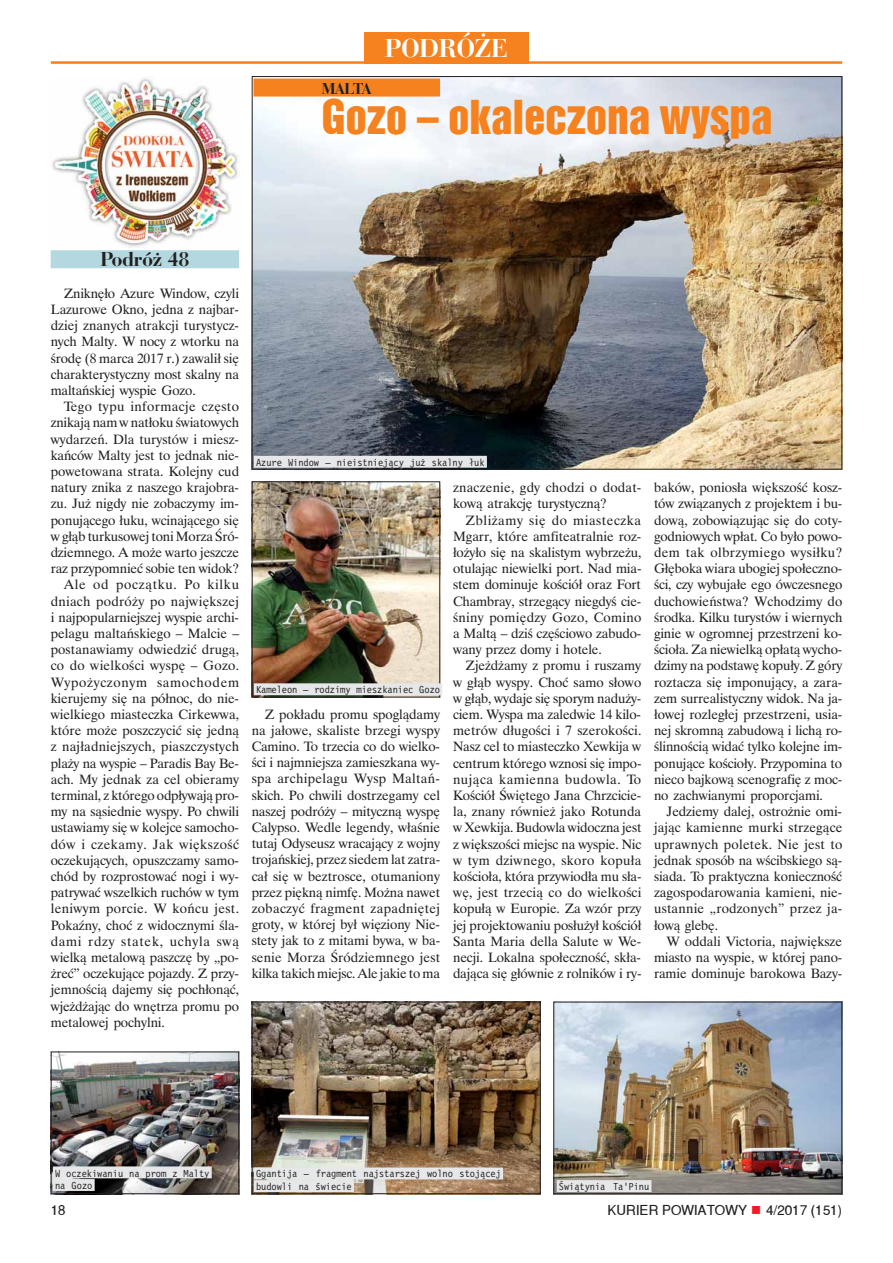
<style>
.page{position:relative;width:893px;height:1263px;background:#fff}
.page>*{position:absolute;margin:0;border:0;box-sizing:border-box;transform-origin:0 0}
.t1{font:43.5px "TT354 FO00";color:#f5821f}
.t2{font:700 27px "Bodoni EE";color:#fff}
.t3{font:700 21px "Bodoni EE";color:#231f20}
.t4{font:700 16.5px "Bodoni EE";letter-spacing:-.04em;color:#231f20}
.t5{font:13.5px/16.2px "Time Ibis EE";letter-spacing:-.01em;color:#231f20;text-align:justify}
.t6{font:13.5px "Time Ibis EE";letter-spacing:.05em;color:#231f20}
.t7{font:13.5px "Time Ibis EE";letter-spacing:.015em;color:#231f20}
.t8{font:13.5px "TT3494 O00";color:#231f20}
.t9{font:13.5px "Time Ibis EE";letter-spacing:.02em;color:#231f20}
.t10{font:13.5px "Time Ibis EE";letter-spacing:.025em;color:#231f20}
.t11{font:13.5px "Time Ibis EE";letter-spacing:.03em;color:#231f20}
.t12{font:13.5px "Time Ibis EE";letter-spacing:.035em;color:#231f20}
.t13{font:10.5px/12.6px "Letter Gothic EE";letter-spacing:-.01em;color:#231f20}
.s1{font-family:"TT352 EO00";color:#ed1c24}
</style>
<div class="page">
<div style="left:364px;top:33px;width:164px;height:31px;background:#f5821f"></div>
<div style="left:51px;top:61px;width:791px;height:3px;border:1px solid #f5821f"></div>
<img style="left:254px;top:1004px;width:284px;height:188px">
<div style="left:252px;top:1002px;width:288px;height:192px;border:1px solid #231f20"></div>
<img style="left:254px;top:483px;width:184px;height:200px">
<div style="left:252px;top:481px;width:188px;height:216px;border:1px solid #231f20"></div>
<img style="left:555px;top:1004px;width:285px;height:188px">
<div style="left:553px;top:1002px;width:289px;height:192px;border:1px solid #231f20"></div>
<img style="left:254px;top:78px;width:586px;height:390px">
<img style="left:53px;top:1054px;width:184px;height:138px">
<div style="left:51px;top:1052px;width:188px;height:142px;border:1px solid #231f20"></div>
<div style="left:253px;top:79px;width:187px;height:18px;background:#f5821f"></div>
<div style="left:253px;top:78px;width:188px;height:19px;border:2px solid #f5821f"></div>
<img style="left:51px;top:76px;width:187px;height:171px">
<div style="left:51px;top:250px;width:188px;height:18px;background:#b3d8e0"></div>
<div style="left:254px;top:456px;width:233px;height:12px;background:#e6e7e8"></div>
<div style="left:254px;top:683px;width:188px;height:12px;background:#e6e7e8"></div>
<div style="left:254px;top:1168px;width:249px;height:11px;background:#e6e7e8"></div>
<div style="left:254px;top:1180px;width:100px;height:12px;background:#e6e7e8"></div>
<div style="left:556px;top:1180px;width:95px;height:12px;background:#e6e7e8"></div>
<div style="left:53px;top:1166px;width:159px;height:12px;background:#e6e7e8"></div>
<div style="left:53px;top:1179px;width:42px;height:12px;background:#e6e7e8"></div>
<p class="t4" style="left:322px;top:83px;width:51px">MALTA</p>
<h2 class="t2" style="left:385px;top:39px;width:124px">PODRÓŻE</h2>
<h1 class="t1" style="left:321px;top:100px;width:452px">Gozo – okaleczona wyspa</h1>
<h3 class="t3" style="left:100px;top:252px;width:91px">Podróż 48</h3>
<p class="t5" style="left:51px;top:286px;width:190px;text-indent:13px">Zniknęło Azure Window, czyli Lazurowe Okno, jedna z najbar&shy;dziej znanych atrakcji turystycz&shy;nych Malty. W nocy z wtorku na środę (8 marca 2017 r.) zawalił się charakterystyczny most skalny na maltańskiej wyspie Gozo.</p>
<p class="t11" style="left:64px;top:401px;width:177px">Tego typu informacje często</p>
<p class="t5" style="left:51px;top:416px;width:190px">znikają nam w natłoku światowych</p>
<p class="t5" style="left:51px;top:432px;width:190px">wydarzeń. Dla turystów i miesz-</p>
<p class="t5" style="left:51px;top:448px;width:190px">kańców Malty jest to jednak nie-</p>
<p class="t5" style="left:51px;top:465px;width:190px">powetowana strata. Kolejny cud</p>
<p class="t5" style="left:51px;top:481px;width:190px">natury znika z naszego krajobra-</p>
<p class="t5" style="left:51px;top:497px;width:190px">zu. Już nigdy nie zobaczymy im-</p>
<p class="t5" style="left:51px;top:513px;width:190px">ponującego łuku, wcinającego się</p>
<p class="t5" style="left:51px;top:529px;width:190px">w głąb turkusowej toni Morza Śró-</p>
<p class="t5" style="left:51px;top:546px;width:190px">dziemnego. A może warto jeszcze</p>
<p class="t5" style="left:51px;top:562px;width:190px">raz przypomnieć sobie ten widok?</p>
<p class="t6" style="left:64px;top:580px;width:177px">Ale od początku. Po kilku</p>
<p class="t9" style="left:51px;top:596px;width:190px">dniach podróży po największej</p>
<p class="t5" style="left:51px;top:610px;width:190px">i najpopularniejszej wyspie archi-</p>
<p class="t5" style="left:51px;top:627px;width:190px">pelagu maltańskiego – Malcie –</p>
<p class="t5" style="left:51px;top:643px;width:190px">postanawiamy odwiedzić drugą,</p>
<p class="t7" style="left:51px;top:661px;width:190px">co do wielkości wyspę – Gozo.</p>
<p class="t6" style="left:51px;top:677px;width:190px">Wypożyczonym samochodem</p>
<p class="t5" style="left:51px;top:691px;width:190px">kierujemy się na północ, do nie-</p>
<p class="t5" style="left:51px;top:708px;width:190px">wielkiego miasteczka Cirkewwa,</p>
<p class="t5" style="left:51px;top:724px;width:190px">które może poszczycić się jedną</p>
<p class="t7" style="left:51px;top:742px;width:190px">z najładniejszych, piaszczystych</p>
<p class="t5" style="left:51px;top:756px;width:190px">plaży na wyspie – Paradis Bay Be-</p>
<p class="t5" style="left:51px;top:772px;width:190px">ach. My jednak za cel obieramy</p>
<p class="t5" style="left:51px;top:789px;width:190px">terminal, z którego odpływają pro-</p>
<p class="t5" style="left:51px;top:805px;width:190px">my na sąsiednie wyspy. Po chwili</p>
<p class="t5" style="left:51px;top:821px;width:190px">ustawiamy się w kolejce samocho-</p>
<p class="t12" style="left:51px;top:839px;width:190px">dów i czekamy. Jak większość</p>
<p class="t5" style="left:51px;top:853px;width:190px">oczekujących, opuszczamy samo-</p>
<p class="t5" style="left:51px;top:870px;width:190px">chód by rozprostować nogi i wy-</p>
<p class="t5" style="left:51px;top:886px;width:190px">patrywać wszelkich ruchów w tym</p>
<p class="t10" style="left:51px;top:904px;width:190px">leniwym porcie. W końcu jest.</p>
<p class="t5" style="left:51px;top:918px;width:190px">Pokaźny, choć z widocznymi śla-</p>
<p class="t6" style="left:51px;top:936px;width:190px">dami rdzy statek, uchyla swą</p>
<p class="t5" style="left:51px;top:951px;width:190px">wielką metalową paszczę by „po-</p>
<p class="t5" style="left:51px;top:967px;width:190px">żreć” oczekujące pojazdy. Z przy-</p>
<p class="t5" style="left:51px;top:983px;width:190px">jemnością dajemy się pochłonąć,</p>
<p class="t5" style="left:51px;top:999px;width:190px">wjeżdżając do wnętrza promu po</p>
<p class="t5" style="left:51px;top:1015px;width:116px">metalowej pochylni.</p>
<p class="t13" style="left:256px;top:457px;width:230px">Azure Window – nieistniejący już skalny łuk</p>
<p class="t13" style="left:256px;top:684px;width:185px">Kameleon – rodzimy mieszkaniec Gozo</p>
<p class="t5" style="left:252px;top:707px;width:190px;text-indent:13px">Z pokładu promu spoglądamy na jałowe, skaliste brzegi wyspy Camino. To trzecia co do wielko&shy;ści i najmniejsza zamieszkana wy&shy;spa archipelagu Wysp Maltań&shy;skich. Po chwili dostrzegamy cel naszej podróży – mityczną wyspę Calypso. Wedle legendy, właśnie tutaj Odyseusz wracający z wojny trojańskiej, przez siedem lat zatra&shy;cał się w beztrosce, otumaniony przez piękną nimfę. Można nawet zobaczyć fragment zapadniętej groty, w której był więziony Nie&shy;stety jak to z mitami bywa, w ba&shy;senie Morza Śródziemnego jest kilka takich miejsc. Ale jakie to ma</p>
<p class="t5" style="left:453px;top:481px;width:190px">znaczenie, gdy chodzi o dodat&shy;kową atrakcję turystyczną?</p>
<p class="t5" style="left:453px;top:513px;width:190px;text-indent:13px">Zbliżamy się do miasteczka Mgarr, które amfiteatralnie roz&shy;łożyło się na skalistym wybrzeżu, otulając niewielki port. Nad mia&shy;stem dominuje kościół oraz Fort Chambray, strzegący niegdyś cie&shy;śniny pomiędzy Gozo, Comino a Maltą – dziś częściowo zabudo&shy;wany przez domy i hotele.</p>
<p class="t5" style="left:453px;top:659px;width:190px;text-indent:13px">Zjeżdżamy z promu i ruszamy w głąb wyspy. Choć samo słowo w głąb, wydaje się sporym naduży&shy;ciem. Wyspa ma zaledwie 14 kilo&shy;metrów długości i 7 szerokości.<br>Nasz cel to miasteczko Xewkija w centrum którego wznosi się impo&shy;nująca kamienna budowla. To Kościół Świętego Jana Chrzcicie&shy;la, znany również jako Rotunda w Xewkija. Budowla widoczna jest z większości miejsc na wyspie. Nic w tym dziwnego, skoro kopuła kościoła, która przywiodła mu sła&shy;wę, jest trzecią co do wielkości kopułą w Europie. Za wzór przy jej projektowaniu posłużył kościół Santa Maria della Salute w We&shy;necji. Lokalna społeczność, skła&shy;dająca się głównie z rolników i ry-</p>
<p class="t5" style="left:654px;top:481px;width:190px">baków, poniosła większość kosz&shy;tów związanych z projektem i bu&shy;dową, zobowiązując się do coty&shy;godniowych wpłat. Co było powo&shy;dem tak olbrzymiego wysiłku?<br>Głęboka wiara ubogiej społeczno&shy;ści, czy wybujałe ego ówczesnego duchowieństwa? Wchodzimy do środka. Kilku turystów i wiernych ginie w ogromnej przestrzeni ko&shy;ścioła. Za niewielką opłatą wycho&shy;dzimy na podstawę kopuły. Z góry roztacza się imponujący, a zara&shy;zem surrealistyczny widok. Na ja&shy;łowej rozległej przestrzeni, usia&shy;nej skromną zabudową i lichą ro&shy;ślinnością widać tylko kolejne im&shy;ponujące kościoły. Przypomina to nieco bajkową scenografię z moc&shy;no zachwianymi proporcjami.</p>
<p class="t5" style="left:654px;top:805px;width:190px;text-indent:13px">Jedziemy dalej, ostrożnie omi&shy;jając kamienne murki strzegące uprawnych poletek. Nie jest to jednak sposób na wścibskiego są&shy;siada. To praktyczna konieczność zagospodarowania kamieni, nie&shy;ustannie „rodzonych” przez ja&shy;łową glebę.</p>
<p class="t5" style="left:654px;top:934px;width:190px;text-indent:13px">W oddali Victoria, największe miasto na wyspie, w której pano&shy;ramie dominuje barokowa Bazy-</p>
<p class="t13" style="left:55px;top:1167px;width:156px">W oczekiwaniu na prom z Malty na Gozo</p>
<p class="t8" style="left:51px;top:1205px;width:17px">18</p>
<p class="t13" style="left:256px;top:1168px;width:246px">Ggantija – fragment najstarszej wolno stojącej budowli na świecie</p>
<p class="t13" style="left:559px;top:1181px;width:92px">Świątynia Ta'Pinu</p>
<p class="t8" style="left:607px;top:1205px;width:236px">KURIER POWIATOWY <span class="s1">-</span> 4/2017 (151)</p>
</div>
